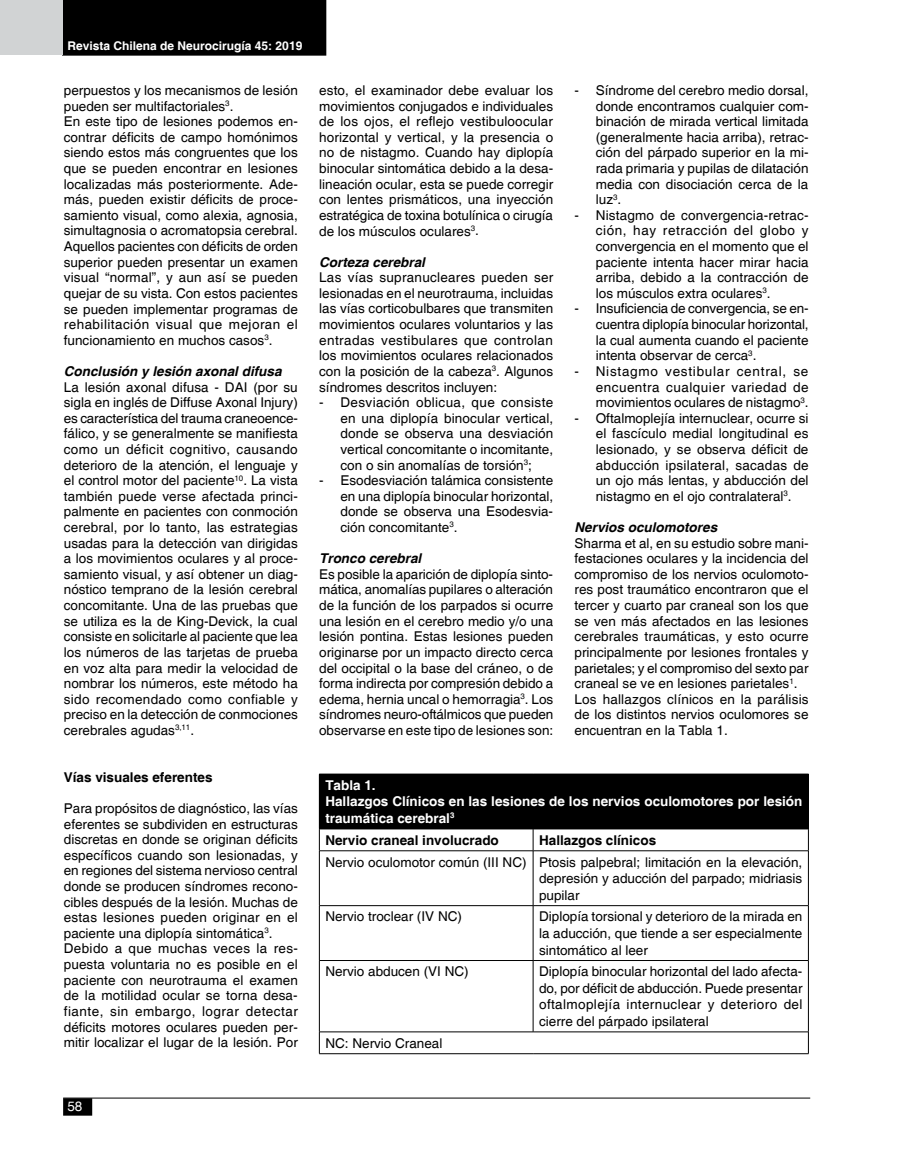
<style>
.page{position:relative;width:915px;height:1170px;background:#fff}
.page>*{position:absolute;margin:0;border:0;box-sizing:border-box;transform-origin:0 0}
.t1{font:13.5px/15.6px "Helvetica";color:#000;text-align:justify}
.t2{font:700 13.5px/16.5px "Helvetica";color:#fff}
.t3{font:italic 700 13.5px "Helvetica";color:#000}
.t4{font:700 13.5px "Helvetica";color:#000}
.t5{font:13.5px "Helvetica";color:#fff}
.t6{font:700 12px "Helvetica";color:#fff}
</style>
<div class="page">
<div style="left:64px;top:1098px;width:27px;height:16px;background:#000"></div>
<div style="left:63px;top:1098px;width:29px;height:17px;border:2px solid #000"></div>
<hr style="left:63px;top:1097px;width:747px;height:1px;background:#000">
<div style="left:62px;top:0;width:264px;height:56px;background:#000"></div>
<div style="left:0;top:0;width:62px;height:55px;background:#d1d3d4"></div>
<div style="left:319px;top:774px;width:489px;height:54px;background:#000"></div>
<hr style="left:319px;top:773px;width:214px;height:1px;background:#000">
<hr style="left:533px;top:773px;width:275px;height:1px;background:#000">
<hr style="left:319px;top:828px;width:214px;height:1px;background:#000">
<svg style="left:319px;top:829px;width:1px;height:21px"></svg>
<hr style="left:533px;top:828px;width:275px;height:1px;background:#000">
<svg style="left:532px;top:829px;width:1px;height:21px"></svg>
<svg style="left:807px;top:829px;width:1px;height:21px"></svg>
<hr style="left:319px;top:850px;width:214px;height:1px;background:#000">
<hr style="left:319px;top:850px;width:1px;height:55px;background:#000">
<hr style="left:533px;top:850px;width:275px;height:1px;background:#000">
<hr style="left:532px;top:850px;width:1px;height:55px;background:#000">
<hr style="left:807px;top:850px;width:1px;height:55px;background:#000">
<hr style="left:319px;top:905px;width:214px;height:1px;background:#000">
<hr style="left:319px;top:905px;width:1px;height:55px;background:#000">
<hr style="left:533px;top:905px;width:275px;height:1px;background:#000">
<hr style="left:532px;top:905px;width:1px;height:55px;background:#000">
<hr style="left:807px;top:905px;width:1px;height:55px;background:#000">
<hr style="left:319px;top:960px;width:214px;height:1px;background:#000">
<hr style="left:319px;top:960px;width:1px;height:71px;background:#000">
<hr style="left:533px;top:960px;width:275px;height:1px;background:#000">
<hr style="left:532px;top:960px;width:1px;height:71px;background:#000">
<hr style="left:807px;top:960px;width:1px;height:71px;background:#000">
<hr style="left:319px;top:1031px;width:214px;height:1px;background:#000">
<svg style="left:319px;top:1031px;width:1px;height:22px"></svg>
<hr style="left:533px;top:1031px;width:275px;height:1px;background:#000">
<svg style="left:807px;top:1031px;width:1px;height:22px"></svg>
<hr style="left:319px;top:1053px;width:214px;height:1px;background:#000">
<hr style="left:533px;top:1053px;width:275px;height:1px;background:#000">
<p class="t6" style="left:67px;top:39px;width:236px">Revista Chilena de Neurocirugía 45: 2019</p>
<p class="t1" style="left:64px;top:83px;width:235px;text-align:left">perpuestos y los mecanismos de lesión pueden ser multifactoriales<sup>3</sup>.<br>En este tipo de lesiones podemos en&shy;contrar déficits de campo homónimos siendo estos más congruentes que los que se pueden encontrar en lesiones localizadas más posteriormente. Ade&shy;más, pueden existir déficits de proce&shy;samiento visual, como alexia, agnosia, simultagnosia o acromatopsia cerebral.<br>Aquellos pacientes con déficits de orden superior pueden presentar un examen visual “normal”, y aun así se pueden quejar de su vista. Con estos pacientes se pueden implementar programas de rehabilitación visual que mejoran el funcionamiento en muchos casos<sup>3</sup>.</p>
<p class="t3" style="left:64px;top:363px;width:219px">Conclusión y lesión axonal difusa</p>
<p class="t1" style="left:64px;top:379px;width:235px">La lesión axonal difusa - DAI (por su sigla en inglés de Diffuse Axonal Injury) es característica del trauma craneoence&shy;fálico, y se generalmente se manifiesta como un déficit cognitivo, causando deterioro de la atención, el lenguaje y el control motor del paciente<sup>10</sup>. La vista también puede verse afectada princi&shy;palmente en pacientes con conmoción cerebral, por lo tanto, las estrategias usadas para la detección van dirigidas a los movimientos oculares y al proce&shy;samiento visual, y así obtener un diag&shy;nóstico temprano de la lesión cerebral concomitante. Una de las pruebas que se utiliza es la de King-Devick, la cual consiste en solicitarle al paciente que lea los números de las tarjetas de prueba en voz alta para medir la velocidad de nombrar los números, este método ha sido recomendado como confiable y preciso en la detección de conmociones cerebrales agudas<sup>3,11</sup>.</p>
<p class="t4" style="left:64px;top:768px;width:150px">Vías visuales eferentes</p>
<p class="t1" style="left:64px;top:800px;width:235px;text-align:left">Para propósitos de diagnóstico, las vías eferentes se subdividen en estructuras discretas en donde se originan déficits específicos cuando son lesionadas, y en regiones del sistema nervioso central donde se producen síndromes recono&shy;cibles después de la lesión. Muchas de estas lesiones pueden originar en el paciente una diplopía sintomática<sup>3</sup>.<br>Debido a que muchas veces la res&shy;puesta voluntaria no es posible en el paciente con neurotrauma el examen de la motilidad ocular se torna desa&shy;fiante, sin embargo, lograr detectar déficits motores oculares pueden per&shy;mitir localizar el lugar de la lesión. Por</p>
<p class="t1" style="left:319px;top:83px;width:235px">esto, el examinador debe evaluar los movimientos conjugados e individuales de los ojos, el reflejo vestibuloocular horizontal y vertical, y la presencia o no de nistagmo. Cuando hay diplopía binocular sintomática debido a la desa&shy;lineación ocular, esta se puede corregir con lentes prismáticos, una inyección estratégica de toxina botulínica o cirugía de los músculos oculares<sup>3</sup>.</p>
<p class="t3" style="left:319px;top:253px;width:107px">Corteza cerebral</p>
<p class="t1" style="left:319px;top:270px;width:235px">Las vías supranucleares pueden ser lesionadas en el neurotrauma, incluidas las vías corticobulbares que transmiten movimientos oculares voluntarios y las entradas vestibulares que controlan los movimientos oculares relacionados con la posición de la cabeza<sup>3</sup>. Algunos síndromes descritos incluyen:</p>
<p class="t1" style="left:340px;top:395px;width:214px;text-indent:-21px">- Desviación oblicua, que consiste en una diplopía binocular vertical, donde se observa una desviación vertical concomitante o incomitante, con o sin anomalías de torsión<sup>3</sup>;</p>
<p class="t1" style="left:340px;top:473px;width:214px;text-indent:-21px">- Esodesviación talámica consistente en una diplopía binocular horizontal, donde se observa una Esodesvia&shy;ción concomitante<sup>3</sup>.</p>
<p class="t3" style="left:319px;top:550px;width:104px">Tronco cerebral</p>
<p class="t1" style="left:319px;top:566px;width:235px">Es posible la aparición de diplopía sinto&shy;mática, anomalías pupilares o alteración de la función de los parpados si ocurre una lesión en el cerebro medio y/o una lesión pontina. Estas lesiones pueden originarse por un impacto directo cerca del occipital o la base del cráneo, o de forma indirecta por compresión debido a edema, hernia uncal o hemorragia<sup>3</sup>. Los síndromes neuro-oftálmicos que pueden observarse en este tipo de lesiones son:</p>
<p class="t1" style="left:595px;top:83px;width:214px;text-indent:-21px">- Síndrome del cerebro medio dorsal, donde encontramos cualquier com&shy;binación de mirada vertical limitada (generalmente hacia arriba), retrac&shy;ción del párpado superior en la mi&shy;rada primaria y pupilas de dilatación media con disociación cerca de la luz<sup>3</sup>.</p>
<p class="t1" style="left:595px;top:208px;width:214px;text-indent:-21px">- Nistagmo de convergencia-retrac&shy;ción, hay retracción del globo y convergencia en el momento que el paciente intenta hacer mirar hacia arriba, debido a la contracción de los músculos extra oculares<sup>3</sup>.</p>
<p class="t1" style="left:595px;top:301px;width:214px;text-indent:-21px">- Insuficiencia de convergencia, se en&shy;cuentra diplopía binocular horizontal, la cual aumenta cuando el paciente intenta observar de cerca<sup>3</sup>.</p>
<p class="t1" style="left:595px;top:364px;width:214px;text-indent:-21px">- Nistagmo vestibular central, se encuentra cualquier variedad de movimientos oculares de nistagmo<sup>3</sup>.</p>
<p class="t1" style="left:595px;top:410px;width:214px;text-indent:-21px">- Oftalmoplejía internuclear, ocurre si el fascículo medial longitudinal es lesionado, y se observa déficit de abducción ipsilateral, sacadas de un ojo más lentas, y abducción del nistagmo en el ojo contralateral<sup>3</sup>.</p>
<p class="t3" style="left:574px;top:519px;width:144px">Nervios oculomotores</p>
<p class="t1" style="left:574px;top:535px;width:235px;text-align:left">Sharma et al, en su estudio sobre mani&shy;festaciones oculares y la incidencia del compromiso de los nervios oculomoto&shy;res post traumático encontraron que el tercer y cuarto par craneal son los que se ven más afectados en las lesiones cerebrales traumáticas, y esto ocurre principalmente por lesiones frontales y parietales; y el compromiso del sexto par craneal se ve en lesiones parietales<sup>1</sup>.<br>Los hallazgos clínicos en la parálisis de los distintos nervios oculomores se encuentran en la Tabla 1.</p>
<p class="t2" style="left:325px;top:777px;width:478px">Tabla 1.<br>Hallazgos Clínicos en las lesiones de los nervios oculomotores por lesión traumática cerebral<sup>3</sup></p>
<p class="t4" style="left:325px;top:831px;width:175px">Nervio craneal involucrado</p>
<p class="t4" style="left:539px;top:831px;width:119px">Hallazgos clínicos</p>
<p class="t1" style="left:539px;top:854px;width:265px;line-height:16.5px;text-indent:-214px">Nervio oculomotor común (III NC) Ptosis palpebral; limitación en la elevación, depresión y aducción del parpado; midriasis pupilar</p>
<p class="t1" style="left:325px;top:909px;width:138px">Nervio troclear (IV NC)</p>
<p class="t1" style="left:539px;top:908px;width:265px;line-height:16.5px">Diplopía torsional y deterioro de la mirada en la aducción, que tiende a ser especialmente sintomático al leer</p>
<p class="t1" style="left:325px;top:964px;width:145px">Nervio abducen (VI NC)</p>
<p class="t1" style="left:539px;top:963px;width:265px;line-height:16.5px">Diplopía binocular horizontal del lado afecta&shy;do, por déficit de abducción. Puede presentar oftalmoplejía internuclear y deterioro del cierre del párpado ipsilateral</p>
<p class="t1" style="left:325px;top:1035px;width:119px">NC: Nervio Craneal</p>
<p class="t5" style="left:67px;top:1098px;width:17px">58</p>
</div>
